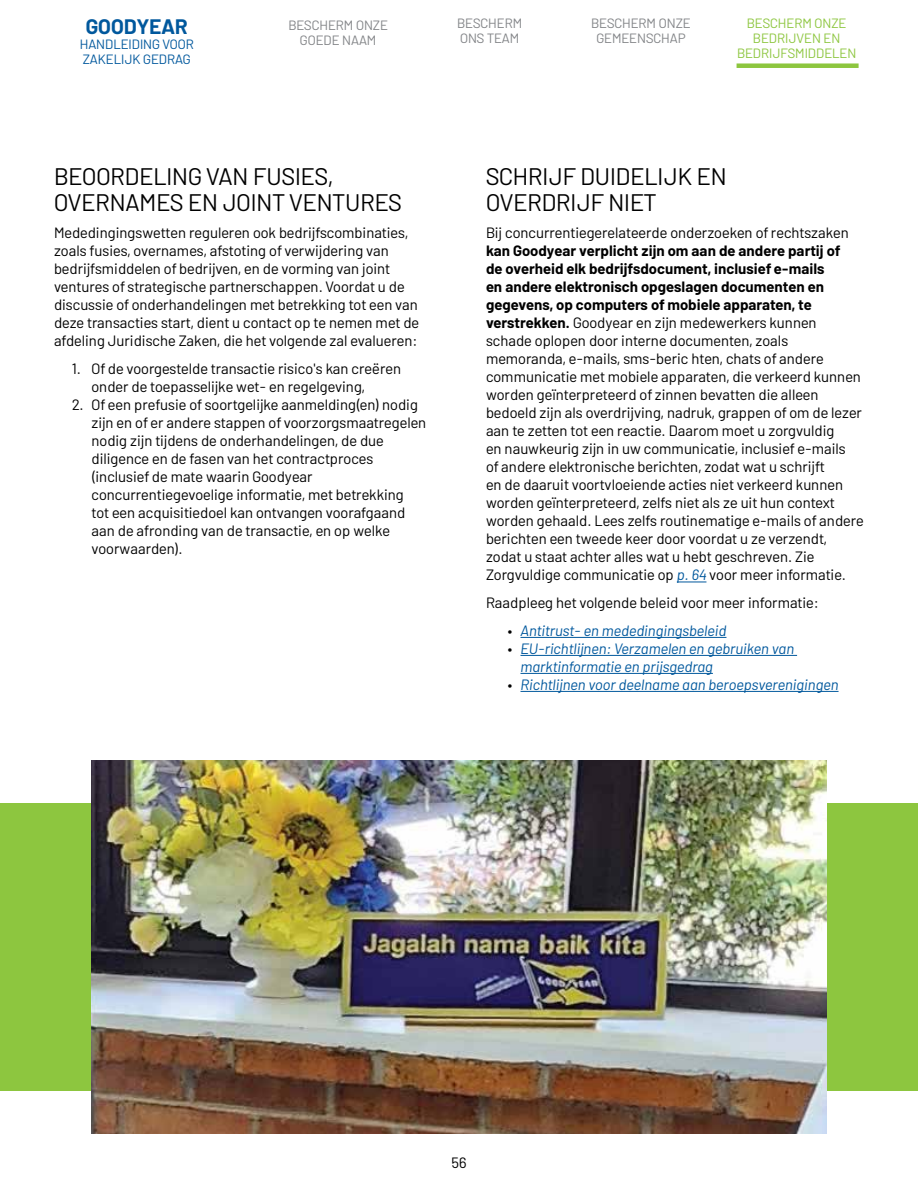
<style>
.page{position:relative;width:918px;height:1188px;background:#fff}
.page>*{position:absolute;margin:0;border:0;box-sizing:border-box;transform-origin:0 0}
.body_SUB_HEADER{font:24px/26.2px "Barlow";color:#000}
.t1{font:700 21px "Barlow";color:#00589d}
.BODY{font:15px/18px "Barlow";color:#000}
.t2{font:italic 15px/18px "Barlow";color:#00589d}
.t3{font:13.5px/15px "Barlow";color:#828487;text-align:center}
.t4{font:13.5px/15px "Barlow";color:#8dc63f;text-align:center}
.t5{font:13.5px/15px "Barlow";color:#00589d}
.s1{font-weight:700}
.s2{font-style:italic;color:#00589d}
.s3{font-style:normal;color:#000}
</style>
<div class="page">
<div style="left:0;top:803px;width:918px;height:287px;background:#8dc63f"></div>
<img style="left:91px;top:760px;width:736px;height:373px">
<div style="left:737px;top:63px;width:122px;height:5px;background:#8dc63f"></div>
<svg style="left:677px;top:582px;width:29px;height:1px"></svg>
<hr style="left:520px;top:637px;width:206px;height:1px;background:#00589d">
<hr style="left:520px;top:655px;width:277px;height:1px;background:#00589d">
<hr style="left:520px;top:673px;width:193px;height:1px;background:#00589d">
<hr style="left:520px;top:691px;width:319px;height:1px;background:#00589d">
<h2 class="t1" style="left:86px;top:11px;width:104px">GOODYEAR</h2>
<p class="t5" style="left:80px;top:36px;width:116px">HANDLEIDING VOOR<br>ZAKELIJK GEDRAG</p>
<p class="t3" style="left:288px;top:16px;width:101px">BESCHERM ONZE<br>GOEDE NAAM</p>
<p class="t3" style="left:457px;top:15px;width:66px;text-align:left">BESCHERM<br>ONS TEAM</p>
<p class="t4" style="left:737px;top:15px;width:121px">BESCHERM ONZE<br>BEDRIJVEN EN<br>BEDRIJFSMIDDELEN</p>
<p class="t3" style="left:591px;top:15px;width:101px">BESCHERM ONZE<br>GEMEENSCHAP</p>
<p class="body_SUB_HEADER" style="left:54px;top:161px;width:349px">BEOORDELING VAN FUSIES,<br>OVERNAMES EN JOINT VENTURES</p>
<p class="BODY" style="left:54px;top:223px;width:367px">Mededingingswetten reguleren ook bedrijfscombinaties, zoals fusies, overnames, afstoting of verwijdering van bedrijfsmiddelen of bedrijven, en de vorming van joint ventures of strategische partnerschappen. Voordat u de discussie of onderhandelingen met betrekking tot een van deze transacties start, dient u contact op te nemen met de afdeling Juridische Zaken, die het volgende zal evalueren:</p>
<p class="BODY" style="left:92px;top:359px;width:311px;text-indent:-20px">1. Of de voorgestelde transactie risico's kan creëren onder de toepasselijke wet- en regelgeving,</p>
<p class="BODY" style="left:92px;top:395px;width:336px;text-indent:-20px">2. Of een prefusie of soortgelijke aanmelding(en) nodig zijn en of er andere stappen of voorzorgsmaatregelen nodig zijn tijdens de onderhandelingen, de due diligence en de fasen van het contractproces (inclusief de mate waarin Goodyear concurrentiegevoelige informatie, met betrekking<br>tot een acquisitiedoel kan ontvangen voorafgaand aan de afronding van de transactie, en op welke voorwaarden).</p>
<p class="body_SUB_HEADER" style="left:486px;top:161px;width:242px">SCHRIJF DUIDELIJK EN<br>OVERDRIJF NIET</p>
<p class="BODY" style="left:486px;top:223px;width:379px">Bij concurrentiegerelateerde onderzoeken of rechtszaken <span class="s1">kan Goodyear verplicht zijn om aan de andere partij of<br>de overheid elk bedrijfsdocument, inclusief e-mails<br>en andere elektronisch opgeslagen documenten en gegevens, op computers of mobiele apparaten, te verstrekken.</span> Goodyear en zijn medewerkers kunnen schade oplopen door interne documenten, zoals memoranda, e-mails, sms-beric hten, chats of andere communicatie met mobiele apparaten, die verkeerd kunnen worden geïnterpreteerd of zinnen bevatten die alleen bedoeld zijn als overdrijving, nadruk, grappen of om de lezer aan te zetten tot een reactie. Daarom moet u zorgvuldig<br>en nauwkeurig zijn in uw communicatie, inclusief e-mails<br>of andere elektronische berichten, zodat wat u schrijft<br>en de daaruit voortvloeiende acties niet verkeerd kunnen worden geïnterpreteerd, zelfs niet als ze uit hun context worden gehaald. Lees zelfs routinematige e-mails of andere berichten een tweede keer door voordat u ze verzendt, zodat u staat achter alles wat u hebt geschreven. Zie Zorgvuldige communicatie op <span class="s2">p. 64</span> voor meer informatie.</p>
<p class="BODY" style="left:486px;top:593px;width:334px">Raadpleeg het volgende beleid voor meer informatie:</p>
<p class="t2" style="left:507px;top:620px;width:221px"><span class="s3">•</span> Antitrust- en mededingingsbeleid</p>
<p class="t2" style="left:520px;top:638px;width:275px;text-indent:-14px"><span class="s3">•</span> EU-richtlijnen: Verzamelen en gebruiken van marktinformatie en prijsgedrag</p>
<p class="t2" style="left:507px;top:674px;width:333px"><span class="s3">•</span> Richtlijnen voor deelname aan beroepsverenigingen</p>
<p class="BODY" style="left:451px;top:1153px;width:17px">56</p>
</div>
